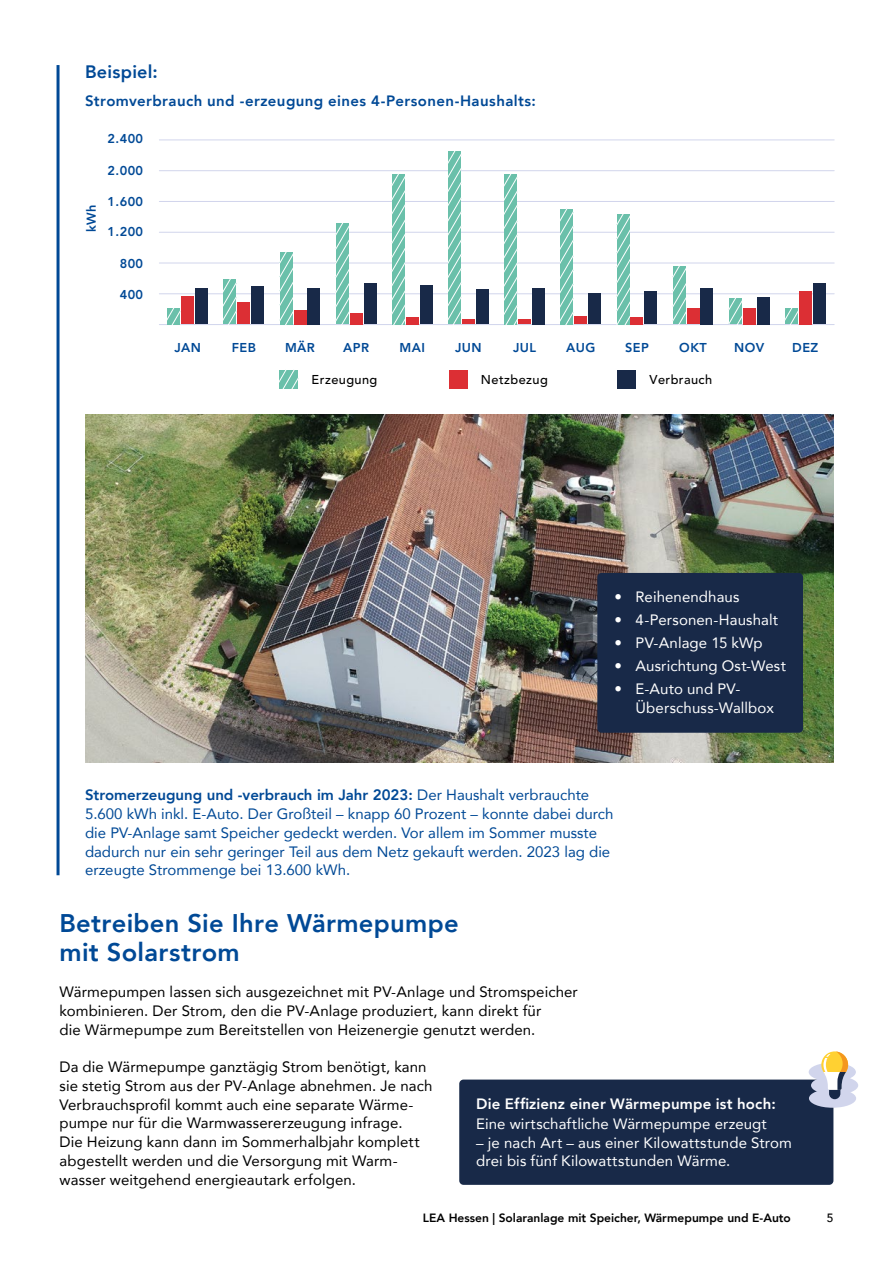
<style>
.page{position:relative;width:893px;height:1263px;background:#fff}
.page>*{position:absolute;margin:0;border:0;box-sizing:border-box;transform-origin:0 0}
.t1{font:800 25.5px/29.2px "Avenir";letter-spacing:.01em;color:#004996}
.t2{font:800 18px "Avenir";letter-spacing:.01em;color:#004996}
.t3{font:15px/18.8px "Avenir";letter-spacing:.005em;color:#000}
.t4{font:15px/18.8px "Avenir";color:#004996}
.t5{font:15px/18.8px "Avenir";letter-spacing:.01em;color:#fff}
.t6{font:800 15px "Avenir";letter-spacing:.03em;color:#004996}
.t7{font:800 12.75px "Avenir";letter-spacing:.035em;color:#004996}
.t8{font:500 12.75px "Avenir";letter-spacing:.035em;color:#000}
.t9{font:800 12px "Avenir";color:#000}
.t10{font:500 12px "Avenir";color:#000}
.s1{font-weight:800}
</style>
<div class="page">
<img style="left:85px;top:415px;width:748px;height:348px">
<div style="left:597px;top:573px;width:206px;height:160px;background:#182948;border-radius:4px"></div>
<div style="left:459px;top:1079px;width:374px;height:106px;background:#182948;border-radius:4px"></div>
<hr style="left:159px;top:324px;width:675px;height:1px;background:#d1d5ec">
<hr style="left:159px;top:293px;width:675px;height:1px;background:#d1d5ec">
<hr style="left:159px;top:263px;width:675px;height:1px;background:#d1d5ec">
<hr style="left:159px;top:232px;width:675px;height:1px;background:#d1d5ec">
<hr style="left:159px;top:201px;width:675px;height:1px;background:#d1d5ec">
<hr style="left:159px;top:170px;width:675px;height:1px;background:#d1d5ec">
<hr style="left:159px;top:140px;width:675px;height:1px;background:#d1d5ec">
<div style="left:618px;top:370px;width:18px;height:18px;background:#182948"></div>
<div style="left:449px;top:370px;width:19px;height:18px;background:#dc2f34"></div>
<svg style="left:280px;top:370px;width:18px;height:18px"></svg>
<div style="left:181px;top:296px;width:13px;height:28px;background:#dc2f34"></div>
<div style="left:195px;top:289px;width:13px;height:35px;background:#182948"></div>
<svg style="left:167px;top:308px;width:13px;height:16px"></svg>
<div style="left:237px;top:302px;width:13px;height:22px;background:#dc2f34"></div>
<div style="left:251px;top:286px;width:13px;height:38px;background:#182948"></div>
<svg style="left:224px;top:280px;width:12px;height:44px"></svg>
<div style="left:294px;top:310px;width:12px;height:14px;background:#dc2f34"></div>
<div style="left:308px;top:288px;width:12px;height:36px;background:#182948"></div>
<svg style="left:280px;top:252px;width:12px;height:72px"></svg>
<div style="left:350px;top:313px;width:12px;height:11px;background:#dc2f34"></div>
<div style="left:364px;top:283px;width:12px;height:41px;background:#182948"></div>
<svg style="left:336px;top:224px;width:13px;height:100px"></svg>
<div style="left:406px;top:317px;width:13px;height:7px;background:#dc2f34"></div>
<div style="left:420px;top:286px;width:12px;height:38px;background:#182948"></div>
<svg style="left:392px;top:174px;width:13px;height:150px;background:#7ec8b5"></svg>
<div style="left:462px;top:319px;width:13px;height:5px;background:#dc2f34"></div>
<div style="left:476px;top:289px;width:13px;height:35px;background:#182948"></div>
<svg style="left:448px;top:152px;width:13px;height:172px;background:#7ec8b5"></svg>
<div style="left:518px;top:319px;width:13px;height:5px;background:#dc2f34"></div>
<div style="left:532px;top:288px;width:13px;height:36px;background:#182948"></div>
<svg style="left:504px;top:174px;width:13px;height:150px;background:#7ec8b5"></svg>
<div style="left:574px;top:317px;width:13px;height:7px;background:#dc2f34"></div>
<div style="left:588px;top:293px;width:13px;height:31px;background:#182948"></div>
<svg style="left:561px;top:209px;width:12px;height:115px"></svg>
<div style="left:631px;top:317px;width:12px;height:7px;background:#dc2f34"></div>
<div style="left:644px;top:291px;width:13px;height:33px;background:#182948"></div>
<svg style="left:617px;top:214px;width:12px;height:110px"></svg>
<div style="left:687px;top:309px;width:12px;height:15px;background:#dc2f34"></div>
<div style="left:701px;top:288px;width:12px;height:36px;background:#182948"></div>
<svg style="left:673px;top:266px;width:12px;height:58px"></svg>
<div style="left:743px;top:308px;width:12px;height:16px;background:#dc2f34"></div>
<div style="left:757px;top:297px;width:12px;height:27px;background:#182948"></div>
<svg style="left:729px;top:299px;width:13px;height:25px"></svg>
<div style="left:799px;top:291px;width:13px;height:33px;background:#dc2f34"></div>
<div style="left:813px;top:283px;width:12px;height:41px;background:#182948"></div>
<svg style="left:785px;top:309px;width:13px;height:15px"></svg>
<div style="left:809px;top:1089px;width:47px;height:19px;background:#d1d5ec;border-radius:50%"></div>
<div style="left:811px;top:1076px;width:47px;height:19px;background:#d1d5ec;border-radius:50%"></div>
<div style="left:809px;top:1063px;width:47px;height:18px;background:#d1d5ec;border-radius:50%"></div>
<svg style="left:821px;top:1051px;width:27px;height:27px"></svg>
<svg style="left:823px;top:1051px;width:25px;height:48px"></svg>
<hr style="left:57px;top:65px;width:3px;height:810px;background:#004996">
<h3 class="t2" style="left:85px;top:58px;width:74px">Beispiel:</h3>
<p class="t6" style="left:85px;top:90px;width:452px">Stromverbrauch und -erzeugung eines 4-Personen-Haushalts:</p>
<p class="t7" style="left:107px;top:129px;width:37px">2.400</p>
<p class="t7" style="left:82px;top:232px;width:29px;rotate:-90deg">kWh</p>
<p class="t7" style="left:107px;top:160px;width:37px">2.000</p>
<p class="t7" style="left:107px;top:191px;width:37px">1.600</p>
<p class="t7" style="left:107px;top:222px;width:37px">1.200</p>
<p class="t7" style="left:120px;top:253px;width:25px">800</p>
<p class="t7" style="left:120px;top:284px;width:25px">400</p>
<p class="t7" style="left:174px;top:338px;width:28px">JAN</p>
<p class="t7" style="left:232px;top:338px;width:26px">FEB</p>
<p class="t7" style="left:285px;top:338px;width:31px">MÄR</p>
<p class="t7" style="left:343px;top:338px;width:27px">APR</p>
<p class="t7" style="left:400px;top:338px;width:27px">MAI</p>
<p class="t7" style="left:455px;top:338px;width:28px">JUN</p>
<p class="t7" style="left:513px;top:338px;width:25px">JUL</p>
<p class="t7" style="left:566px;top:338px;width:31px">AUG</p>
<p class="t7" style="left:625px;top:338px;width:25px">SEP</p>
<p class="t7" style="left:679px;top:338px;width:29px">OKT</p>
<p class="t7" style="left:734px;top:338px;width:32px">NOV</p>
<p class="t7" style="left:792px;top:338px;width:28px">DEZ</p>
<p class="t8" style="left:312px;top:368px;width:67px">Erzeugung</p>
<p class="t8" style="left:481px;top:368px;width:68px">Netzbezug</p>
<p class="t8" style="left:649px;top:368px;width:64px">Verbrauch</p>
<p class="t5" style="left:614px;top:587px;width:127px">• Reihenendhaus</p>
<p class="t5" style="left:614px;top:610px;width:165px">• 4-Personen-Haushalt</p>
<p class="t5" style="left:614px;top:633px;width:150px">• PV-Anlage 15 kWp</p>
<p class="t5" style="left:614px;top:656px;width:173px">• Ausrichtung Ost-West</p>
<p class="t5" style="left:636px;top:679px;width:140px;text-indent:-21px">• E-Auto und PV-<br>Überschuss-Wallbox</p>
<p class="t4" style="left:85px;top:785px;width:530px"><span class="s1">Stromerzeugung und -verbrauch im Jahr 2023:</span> Der Haushalt verbrauchte 5.600 kWh inkl. E-Auto. Der Großteil – knapp 60 Prozent – konnte dabei durch die PV-Anlage samt Speicher gedeckt werden. Vor allem im Sommer musste dadurch nur ein sehr geringer Teil aus dem Netz gekauft werden. 2023 lag die erzeugte Strommenge bei 13.600 kWh.</p>
<h3 class="t1" style="left:60px;top:908px;width:401px">Betreiben Sie Ihre Wärmepumpe mit Solarstrom</h3>
<p class="t3" style="left:60px;top:982px;width:520px">Wärmepumpen lassen sich ausgezeichnet mit PV-Anlage und Stromspeicher kombinieren. Der Strom, den die PV-Anlage produziert, kann direkt für<br>die Wärmepumpe zum Bereitstellen von Heizenergie genutzt werden.</p>
<p class="t3" style="left:60px;top:1057px;width:374px">Da die Wärmepumpe ganztägig Strom benötigt, kann sie stetig Strom aus der PV-Anlage abnehmen. Je nach Verbrauchsprofil kommt auch eine separate Wärme&shy;pumpe nur für die Warmwassererzeugung infrage.<br>Die Heizung kann dann im Sommerhalbjahr komplett abgestellt werden und die Versorgung mit Warm&shy;wasser weitgehend energieautark erfolgen.</p>
<p class="t5" style="left:476px;top:1094px;width:301px;line-height:19.5px"><span class="s1">Die Effizienz einer Wärmepumpe ist hoch:<br></span>Eine wirtschaftliche Wärmepumpe erzeugt</p>
<p class="t5" style="left:476px;top:1132px;width:317px">– je nach Art – aus einer Kilowattstunde Strom drei bis fünf Kilowattstunden Wärme.</p>
<p class="t9" style="left:423px;top:1209px;width:369px">LEA Hessen | Solaranlage mit Speicher, Wärmepumpe und E-Auto</p>
<p class="t10" style="left:827px;top:1207px;width:8px">5</p>
</div>
